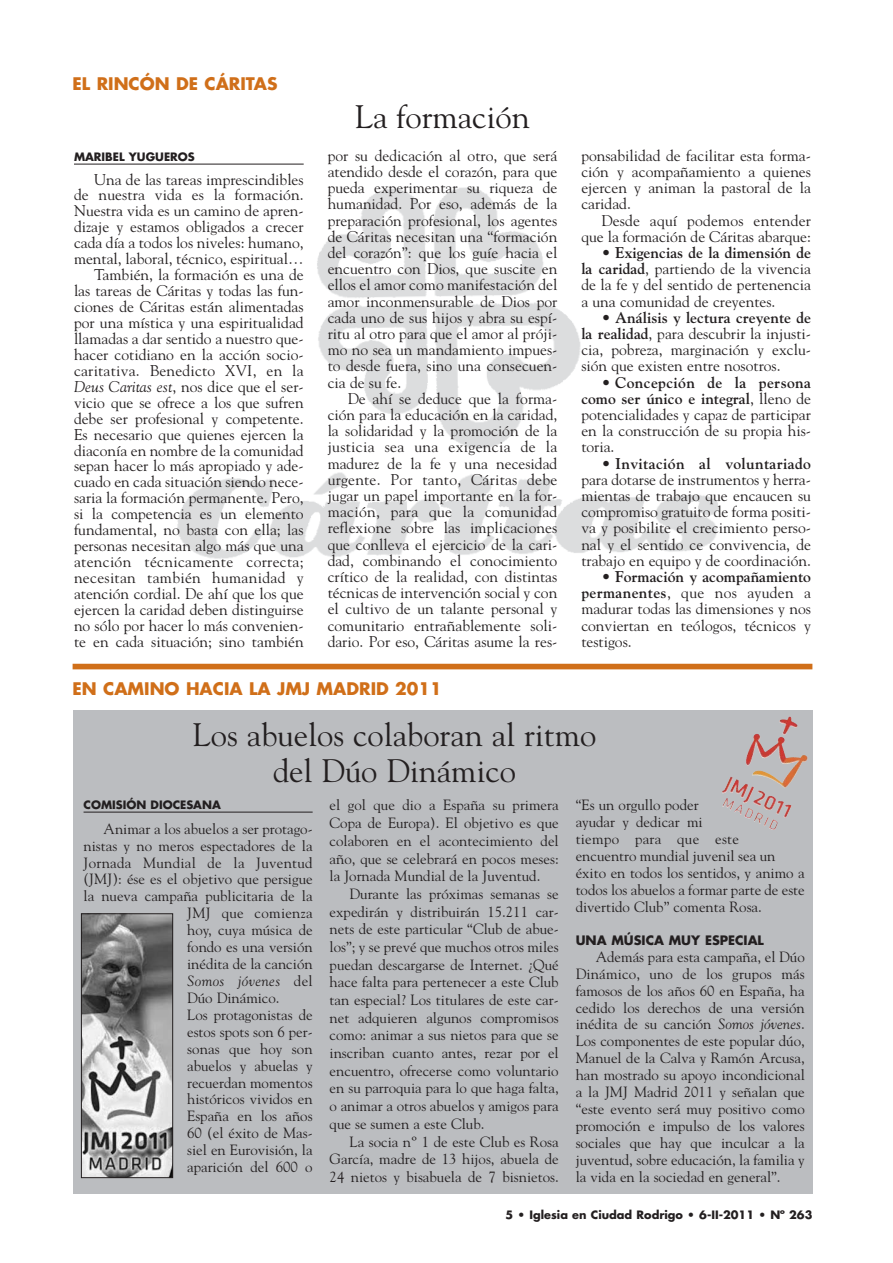
<style>
.page{position:relative;width:893px;height:1263px;background:#fff}
.page>*{position:absolute;margin:0;border:0;box-sizing:border-box;transform-origin:0 0}
.t1{font:32.4px/36.6px "Goudy";color:#231f20;text-align:center}
.t2{font:700 16.95px "Futura";color:#d06f19}
.t3{font:15.45px/16.2px "Goudy";color:#231f20;text-align:justify}
.t4{font:14.85px/17.7px "Goudy";color:#231f20;text-align:justify}
.t5{font:14.85px "Goudy";letter-spacing:.02em;color:#231f20}
.t6{font:italic 14.85px "Goudy";letter-spacing:.02em;color:#231f20}
.t7{font:700 12.75px "Futura";color:#231f20}
.t8{font:700 11.25px "Futura";color:#231f20}
.s1{font-style:italic}
.s2{font-weight:700}
.s3{font-style:normal}
</style>
<div class="page">
<img style="left:138px;top:163px;width:581px;height:396px">
<hr style="left:74px;top:164px;width:230px;height:1px;background:#231f20">
<div style="left:73px;top:710px;width:739px;height:483px;background:#bbbdc0"></div>
<hr style="left:84px;top:812px;width:228px;height:1px;background:#231f20">
<div style="left:73px;top:664px;width:739px;height:5px;background:#d06f19"></div>
<img style="left:83px;top:915px;width:88px;height:261px">
<div style="left:81px;top:913px;width:92px;height:265px;border:1px solid #231f20"></div>
<img style="left:722px;top:716px;width:86px;height:102px">
<p class="t2" style="left:73px;top:76px;width:206px">EL RINCÓN DE CÁRITAS</p>
<p class="t8" style="left:74px;top:151px;width:122px">MARIBEL YUGUEROS</p>
<p class="t3" style="left:74px;top:172px;width:231px;text-align:right">Una de las tareas imprescindibles<br>de nuestra vida es la formación.<br>Nuestra vida es un camino de apren&shy;dizaje y estamos obligados a crecer cada día a todos los niveles: humano, mental, laboral, técnico, espiritual… También, la formación es una de las tareas de Cáritas y todas las fun&shy;ciones de Cáritas están alimentadas por una mística y una espiritualidad llamadas a dar sentido a nuestro que&shy;hacer cotidiano en la acción socio&shy;caritativa. Benedicto XVI, en la <span class="s1">Deus Caritas est</span>, nos dice que el ser&shy;vicio que se ofrece a los que sufren debe ser profesional y competente.<br>Es necesario que quienes ejercen la diaconía en nombre de la comunidad sepan hacer lo más apropiado y ade&shy;cuado en cada situación siendo nece&shy;saria la formación permanente. Pero, si la competencia es un elemento fundamental, no basta con ella; las personas necesitan algo más que una atención técnicamente correcta; necesitan también humanidad y atención cordial. De ahí que los que ejercen la caridad deben distinguirse no sólo por hacer lo más convenien&shy;te en cada situación; sino también</p>
<h1 class="t1" style="left:355px;top:101px;width:176px">La formación</h1>
<p class="t3" style="left:327px;top:149px;width:231px">por su dedicación al otro, que será atendido desde el corazón, para que pueda experimentar su riqueza de humanidad. Por eso, además de la preparación profesional, los agentes de Cáritas necesitan una “formación del corazón”: que los guíe hacia el encuentro con Dios, que suscite en ellos el amor como manifestación del amor inconmensurable de Dios por cada uno de sus hijos y abra su espí&shy;ritu al otro para que el amor al próji&shy;mo no sea un mandamiento impues&shy;to desde fuera, sino una consecuen&shy;cia de su fe.</p>
<p class="t3" style="left:327px;top:392px;width:231px;text-indent:20px">De ahí se deduce que la forma&shy;ción para la educación en la caridad, la solidaridad y la promoción de la justicia sea una exigencia de la madurez de la fe y una necesidad urgente. Por tanto, Cáritas debe jugar un papel importante en la for&shy;mación, para que la comunidad reflexione sobre las implicaciones que conlleva el ejercicio de la cari&shy;dad, combinando el conocimiento crítico de la realidad, con distintas técnicas de intervención social y con el cultivo de un talante personal y comunitario entrañablemente soli&shy;dario. Por eso, Cáritas asume la res-</p>
<p class="t2" style="left:73px;top:680px;width:370px">EN CAMINO HACIA LA JMJ MADRID 2011</p>
<p class="t3" style="left:581px;top:149px;width:231px">ponsabilidad de facilitar esta forma&shy;ción y acompañamiento a quienes ejercen y animan la pastoral de la caridad.</p>
<p class="t3" style="left:581px;top:213px;width:231px;text-align:right">Desde aquí podemos entender que la formación de Cáritas abarque:</p>
<p class="t3" style="left:581px;top:246px;width:231px;text-indent:20px">• <span class="s2">Exigencias de la dimensión de la caridad</span>, partiendo de la vivencia de la fe y del sentido de pertenencia a una comunidad de creyentes.</p>
<p class="t3" style="left:581px;top:311px;width:231px;text-indent:20px">• <span class="s2">Análisis y lectura creyente de la realidad</span>, para descubrir la injusti&shy;cia, pobreza, marginación y exclu&shy;sión que existen entre nosotros.</p>
<p class="t3" style="left:581px;top:375px;width:231px;text-indent:20px">• <span class="s2">Concepción de la persona como ser único e integral</span>, lleno de potencialidades y capaz de participar en la construcción de su propia his&shy;toria.</p>
<p class="t3" style="left:581px;top:456px;width:231px;text-indent:20px">• <span class="s2">Invitación al voluntariado </span>para dotarse de instrumentos y herra&shy;mientas de trabajo que encaucen su compromiso gratuito de forma positi&shy;va y posibilite el crecimiento perso&shy;nal y el sentido ce convivencia, de trabajo en equipo y de coordinación.</p>
<p class="t3" style="left:581px;top:570px;width:231px;text-indent:20px">• <span class="s2">Formación y acompañamiento permanentes</span>, que nos ayuden a madurar todas las dimensiones y nos conviertan en teólogos, técnicos y testigos.</p>
<h1 class="t1" style="left:193px;top:719px;width:405px">Los abuelos colaboran al ritmo del Dúo Dinámico</h1>
<p class="t8" style="left:84px;top:799px;width:139px">COMISIÓN DIOCESANA</p>
<p class="t4" style="left:103px;top:821px;width:210px">Animar a los abuelos a ser protago-</p>
<p class="t4" style="left:84px;top:838px;width:230px">nistas y no meros espectadores de la</p>
<p class="t5" style="left:84px;top:856px;width:230px">Jornada Mundial de la Juventud</p>
<p class="t4" style="left:84px;top:872px;width:230px">(JMJ): ése es el objetivo que persigue</p>
<p class="t4" style="left:84px;top:889px;width:230px">la nueva campaña publicitaria de la</p>
<p class="t5" style="left:187px;top:907px;width:127px">JMJ que comienza</p>
<p class="t4" style="left:187px;top:922px;width:127px">hoy, cuya música de</p>
<p class="t4" style="left:187px;top:939px;width:127px">fondo es una versión</p>
<p class="t4" style="left:187px;top:956px;width:127px">inédita de la canción</p>
<p class="t6" style="left:187px;top:975px;width:127px">Somos jóvenes <span class="s3">del</span></p>
<p class="t4" style="left:187px;top:990px;width:94px">Dúo Dinámico.</p>
<p class="t4" style="left:187px;top:1007px;width:127px">Los protagonistas de</p>
<p class="t4" style="left:187px;top:1024px;width:127px">estos spots son 6 per-</p>
<p class="t4" style="left:187px;top:1041px;width:127px">sonas que hoy son</p>
<p class="t4" style="left:187px;top:1058px;width:127px">abuelos y abuelas y</p>
<p class="t4" style="left:187px;top:1075px;width:127px">recuerdan momentos</p>
<p class="t4" style="left:187px;top:1092px;width:127px">históricos vividos en</p>
<p class="t4" style="left:187px;top:1109px;width:127px">España en los años</p>
<p class="t4" style="left:187px;top:1125px;width:127px">60 (el éxito de Mas-</p>
<p class="t4" style="left:187px;top:1142px;width:127px">siel en Eurovisión, la</p>
<p class="t4" style="left:187px;top:1159px;width:127px">aparición del 600 o</p>
<p class="t4" style="left:329px;top:798px;width:230px">el gol que dio a España su primera Copa de Europa). El objetivo es que colaboren en el acontecimiento del año, que se celebrará en pocos meses: la Jornada Mundial de la Juventud.</p>
<p class="t4" style="left:329px;top:886px;width:230px;text-indent:20px">Durante las próximas semanas se expedirán y distribuirán 15.211 car&shy;nets de este particular “Club de abue&shy;los”; y se prevé que muchos otros miles puedan descargarse de Internet. ¿Qué hace falta para pertenecer a este Club tan especial? Los titulares de este car&shy;net adquieren algunos compromisos como: animar a sus nietos para que se inscriban cuanto antes, rezar por el encuentro, ofrecerse como voluntario en su parroquia para lo que haga falta, o animar a otros abuelos y amigos para que se sumen a este Club.</p>
<p class="t4" style="left:329px;top:1134px;width:230px;text-indent:20px">La socia nº 1 de este Club es Rosa García, madre de 13 hijos, abuela de 24 nietos y bisabuela de 7 bisnietos.</p>
<p class="t4" style="left:575px;top:798px;width:230px;line-height:17px;text-align:left">“Es un orgullo poder<br>ayudar y dedicar mi<br>tiempo para que este<br>encuentro mundial juvenil sea un éxito en todos los sentidos, y animo a todos los abuelos a formar parte de este divertido Club” comenta Rosa.</p>
<p class="t7" style="left:575px;top:934px;width:190px">UNA MÚSICA MUY ESPECIAL</p>
<p class="t4" style="left:575px;top:949px;width:230px;line-height:17px;text-indent:20px">Además para esta campaña, el Dúo Dinámico, uno de los grupos más famosos de los años 60 en España, ha cedido los derechos de una versión inédita de su canción <span class="s1">Somos jóvenes</span>.<br>Los componentes de este popular dúo, Manuel de la Calva y Ramón Arcusa, han mostrado su apoyo incondicional a la JMJ Madrid 2011 y señalan que “este evento será muy positivo como promoción e impulso de los valores sociales que hay que inculcar a la juventud, sobre educación, la familia y la vida en la sociedad en general”.</p>
<p class="t8" style="left:505px;top:1209px;width:308px">5 • Iglesia en Ciudad Rodrigo • 6-II-2011 • Nº 263</p>
</div>
